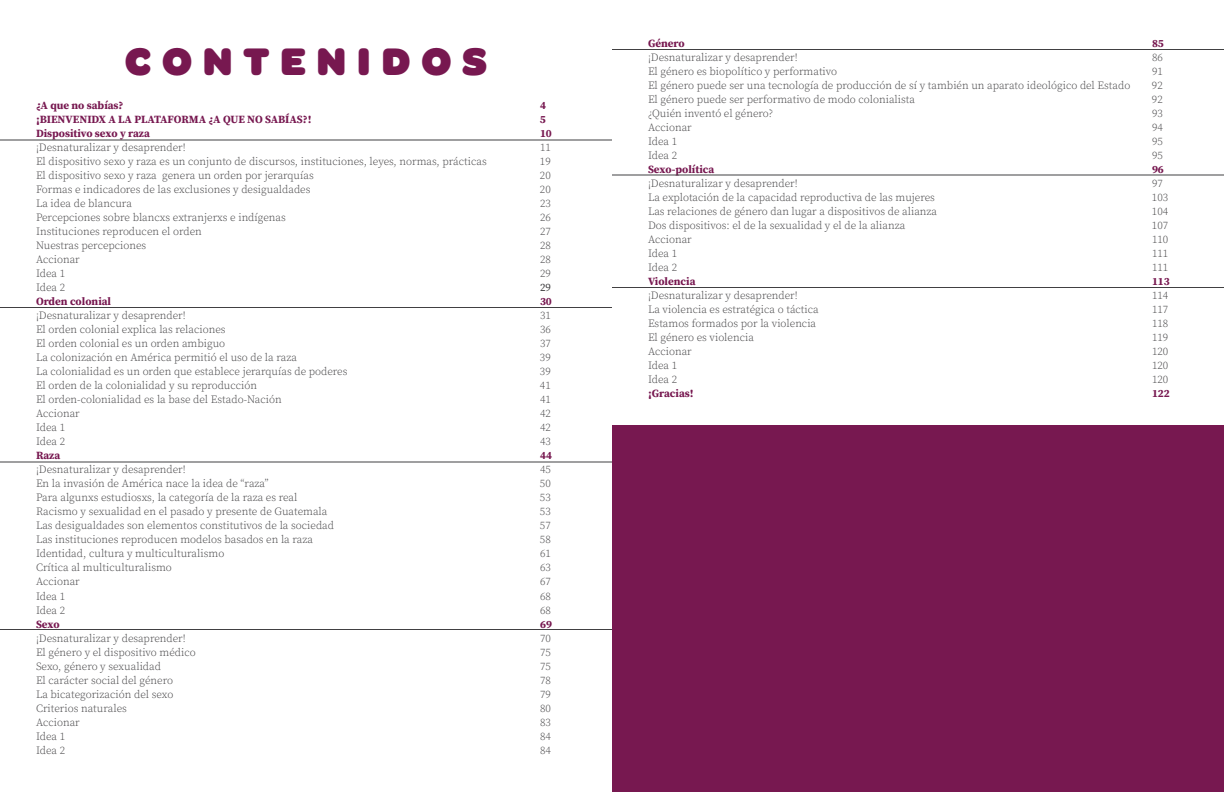
<style>
.page{position:relative;width:1224px;height:792px;background:#fff}
.page>*{position:absolute;margin:0;border:0;box-sizing:border-box;transform-origin:0 0}
.t1{font:900 41px "Omnes";letter-spacing:.27em;color:#771850}
.t2{font:300 11px "Source Serif Pro";color:#414042}
.t3{font:700 11px "Source Serif Pro";color:#771850}
.t4{font:11px "Source Serif Pro";color:#414042}
</style>
<div class="page">
<div style="left:612px;top:425px;width:612px;height:367px;background:#771850"></div>
<hr style="left:0;top:140px;width:612px;height:1px;background:#414042">
<hr style="left:0;top:307px;width:612px;height:1px;background:#414042">
<hr style="left:0;top:462px;width:612px;height:1px;background:#414042">
<hr style="left:0;top:629px;width:612px;height:1px;background:#414042">
<hr style="left:612px;top:49px;width:612px;height:1px;background:#414042">
<hr style="left:612px;top:174px;width:612px;height:2px;background:#414042">
<hr style="left:612px;top:287px;width:612px;height:1px;background:#414042">
<h1 class="t1" style="left:125px;top:32px;width:364px">CONTENIDOS</h1>
<p class="t3" style="left:36px;top:98px;width:89px">¿A que no sabías?</p>
<p class="t3" style="left:540px;top:98px;width:7px">4</p>
<p class="t3" style="left:36px;top:112px;width:277px">¡BIENVENIDX A LA PLATAFORMA ¿A QUE NO SABÍAS?!</p>
<p class="t3" style="left:540px;top:112px;width:7px">5</p>
<p class="t3" style="left:36px;top:126px;width:115px">Dispositivo sexo y raza</p>
<p class="t3" style="left:540px;top:126px;width:13px">10</p>
<p class="t2" style="left:36px;top:141px;width:151px">¡Desnaturalizar y desaprender!</p>
<p class="t2" style="left:540px;top:141px;width:12px">11</p>
<p class="t2" style="left:36px;top:155px;width:452px">El dispositivo sexo y raza es un conjunto de discursos, instituciones, leyes, normas, prácticas</p>
<p class="t2" style="left:540px;top:155px;width:12px">19</p>
<p class="t2" style="left:36px;top:169px;width:279px">El dispositivo sexo y raza genera un orden por jerarquías</p>
<p class="t2" style="left:540px;top:169px;width:12px">20</p>
<p class="t2" style="left:36px;top:183px;width:276px">Formas e indicadores de las exclusiones y desigualdades</p>
<p class="t2" style="left:540px;top:183px;width:12px">20</p>
<p class="t2" style="left:36px;top:197px;width:97px">La idea de blancura</p>
<p class="t2" style="left:540px;top:197px;width:12px">23</p>
<p class="t2" style="left:36px;top:211px;width:251px">Percepciones sobre blancxs extranjerxs e indígenas</p>
<p class="t2" style="left:540px;top:211px;width:12px">26</p>
<p class="t2" style="left:36px;top:225px;width:167px">Instituciones reproducen el orden</p>
<p class="t2" style="left:540px;top:225px;width:12px">27</p>
<p class="t2" style="left:36px;top:239px;width:112px">Nuestras percepciones</p>
<p class="t2" style="left:540px;top:239px;width:12px">28</p>
<p class="t2" style="left:36px;top:253px;width:45px">Accionar</p>
<p class="t2" style="left:540px;top:253px;width:12px">28</p>
<p class="t2" style="left:36px;top:267px;width:31px">Idea 1</p>
<p class="t2" style="left:540px;top:267px;width:12px">29</p>
<p class="t2" style="left:36px;top:281px;width:31px">Idea 2</p>
<p class="t4" style="left:540px;top:280px;width:12px">29</p>
<p class="t3" style="left:36px;top:294px;width:77px">Orden colonial</p>
<p class="t3" style="left:540px;top:294px;width:13px">30</p>
<p class="t2" style="left:36px;top:309px;width:151px">¡Desnaturalizar y desaprender!</p>
<p class="t2" style="left:540px;top:309px;width:12px">31</p>
<p class="t2" style="left:36px;top:323px;width:191px">El orden colonial explica las relaciones</p>
<p class="t2" style="left:540px;top:323px;width:12px">36</p>
<p class="t2" style="left:36px;top:337px;width:191px">El orden colonial es un orden ambiguo</p>
<p class="t2" style="left:540px;top:337px;width:12px">37</p>
<p class="t2" style="left:36px;top:351px;width:263px">La colonización en América permitió el uso de la raza</p>
<p class="t2" style="left:540px;top:351px;width:12px">39</p>
<p class="t2" style="left:36px;top:365px;width:313px">La colonialidad es un orden que establece jerarquías de poderes</p>
<p class="t2" style="left:540px;top:365px;width:12px">39</p>
<p class="t2" style="left:36px;top:379px;width:223px">El orden de la colonialidad y su reproducción</p>
<p class="t2" style="left:540px;top:379px;width:12px">41</p>
<p class="t2" style="left:36px;top:393px;width:247px">El orden-colonialidad es la base del Estado-Nación</p>
<p class="t2" style="left:540px;top:393px;width:12px">41</p>
<p class="t2" style="left:36px;top:407px;width:45px">Accionar</p>
<p class="t2" style="left:540px;top:407px;width:12px">42</p>
<p class="t2" style="left:36px;top:421px;width:31px">Idea 1</p>
<p class="t2" style="left:540px;top:421px;width:12px">42</p>
<p class="t2" style="left:36px;top:435px;width:31px">Idea 2</p>
<p class="t2" style="left:540px;top:435px;width:12px">43</p>
<p class="t3" style="left:36px;top:448px;width:26px">Raza</p>
<p class="t3" style="left:540px;top:448px;width:13px">44</p>
<p class="t2" style="left:36px;top:463px;width:151px">¡Desnaturalizar y desaprender!</p>
<p class="t2" style="left:540px;top:463px;width:12px">45</p>
<p class="t2" style="left:36px;top:477px;width:234px">En la invasión de América nace la idea de “raza”</p>
<p class="t2" style="left:540px;top:477px;width:12px">50</p>
<p class="t2" style="left:36px;top:491px;width:263px">Para algunxs estudiosxs, la categoría de la raza es real</p>
<p class="t2" style="left:540px;top:491px;width:12px">53</p>
<p class="t2" style="left:36px;top:505px;width:293px">Racismo y sexualidad en el pasado y presente de Guatemala</p>
<p class="t2" style="left:540px;top:505px;width:12px">53</p>
<p class="t2" style="left:36px;top:519px;width:300px">Las desigualdades son elementos constitutivos de la sociedad</p>
<p class="t2" style="left:540px;top:519px;width:12px">57</p>
<p class="t2" style="left:36px;top:533px;width:279px">Las instituciones reproducen modelos basados en la raza</p>
<p class="t2" style="left:540px;top:533px;width:12px">58</p>
<p class="t2" style="left:36px;top:547px;width:190px">Identidad, cultura y multiculturalismo</p>
<p class="t2" style="left:540px;top:547px;width:12px">61</p>
<p class="t2" style="left:36px;top:561px;width:137px">Crítica al multiculturalismo</p>
<p class="t2" style="left:540px;top:561px;width:12px">63</p>
<p class="t2" style="left:36px;top:575px;width:45px">Accionar</p>
<p class="t2" style="left:540px;top:575px;width:12px">67</p>
<p class="t2" style="left:36px;top:589px;width:31px">Idea 1</p>
<p class="t2" style="left:540px;top:589px;width:12px">68</p>
<p class="t2" style="left:36px;top:603px;width:31px">Idea 2</p>
<p class="t2" style="left:540px;top:603px;width:12px">68</p>
<p class="t3" style="left:36px;top:616px;width:25px">Sexo</p>
<p class="t3" style="left:540px;top:616px;width:13px">69</p>
<p class="t2" style="left:36px;top:631px;width:151px">¡Desnaturalizar y desaprender!</p>
<p class="t2" style="left:540px;top:631px;width:12px">70</p>
<p class="t2" style="left:36px;top:645px;width:161px">El género y el dispositivo médico</p>
<p class="t2" style="left:540px;top:645px;width:12px">75</p>
<p class="t2" style="left:36px;top:659px;width:127px">Sexo, género y sexualidad</p>
<p class="t2" style="left:540px;top:659px;width:12px">75</p>
<p class="t2" style="left:36px;top:673px;width:139px">El carácter social del género</p>
<p class="t2" style="left:540px;top:673px;width:12px">78</p>
<p class="t2" style="left:36px;top:687px;width:139px">La bicategorización del sexo</p>
<p class="t2" style="left:540px;top:687px;width:12px">79</p>
<p class="t2" style="left:36px;top:701px;width:92px">Criterios naturales</p>
<p class="t2" style="left:540px;top:701px;width:12px">80</p>
<p class="t2" style="left:36px;top:715px;width:45px">Accionar</p>
<p class="t2" style="left:540px;top:715px;width:12px">83</p>
<p class="t2" style="left:36px;top:729px;width:31px">Idea 1</p>
<p class="t2" style="left:540px;top:729px;width:12px">84</p>
<p class="t2" style="left:36px;top:743px;width:31px">Idea 2</p>
<p class="t2" style="left:540px;top:743px;width:12px">84</p>
<p class="t3" style="left:648px;top:36px;width:38px">Género</p>
<p class="t3" style="left:1152px;top:36px;width:13px">85</p>
<p class="t2" style="left:648px;top:51px;width:151px">¡Desnaturalizar y desaprender!</p>
<p class="t2" style="left:1152px;top:51px;width:12px">86</p>
<p class="t2" style="left:648px;top:65px;width:191px">El género es biopolítico y performativo</p>
<p class="t2" style="left:1152px;top:65px;width:12px">91</p>
<p class="t2" style="left:648px;top:79px;width:484px">El género puede ser una tecnología de producción de sí y también un aparato ideológico del Estado</p>
<p class="t2" style="left:1152px;top:79px;width:12px">92</p>
<p class="t2" style="left:648px;top:93px;width:269px">El género puede ser performativo de modo colonialista</p>
<p class="t2" style="left:1152px;top:93px;width:12px">92</p>
<p class="t2" style="left:648px;top:107px;width:126px">¿Quién inventó el género?</p>
<p class="t2" style="left:1152px;top:107px;width:12px">93</p>
<p class="t2" style="left:648px;top:121px;width:45px">Accionar</p>
<p class="t2" style="left:1152px;top:121px;width:12px">94</p>
<p class="t2" style="left:648px;top:135px;width:31px">Idea 1</p>
<p class="t2" style="left:1152px;top:135px;width:12px">95</p>
<p class="t2" style="left:648px;top:149px;width:31px">Idea 2</p>
<p class="t2" style="left:1152px;top:149px;width:12px">95</p>
<p class="t3" style="left:648px;top:162px;width:68px">Sexo-política</p>
<p class="t3" style="left:1152px;top:162px;width:13px">96</p>
<p class="t2" style="left:648px;top:177px;width:151px">¡Desnaturalizar y desaprender!</p>
<p class="t2" style="left:1152px;top:177px;width:12px">97</p>
<p class="t2" style="left:648px;top:191px;width:288px">La explotación de la capacidad reproductiva de las mujeres</p>
<p class="t2" style="left:1152px;top:191px;width:18px">103</p>
<p class="t2" style="left:648px;top:205px;width:291px">Las relaciones de género dan lugar a dispositivos de alianza</p>
<p class="t2" style="left:1152px;top:205px;width:18px">104</p>
<p class="t2" style="left:648px;top:219px;width:259px">Dos dispositivos: el de la sexualidad y el de la alianza</p>
<p class="t2" style="left:1152px;top:219px;width:18px">107</p>
<p class="t2" style="left:648px;top:233px;width:45px">Accionar</p>
<p class="t2" style="left:1152px;top:233px;width:18px">110</p>
<p class="t2" style="left:648px;top:247px;width:31px">Idea 1</p>
<p class="t2" style="left:1152px;top:247px;width:18px">111</p>
<p class="t2" style="left:648px;top:261px;width:31px">Idea 2</p>
<p class="t2" style="left:1152px;top:261px;width:18px">111</p>
<p class="t3" style="left:648px;top:274px;width:49px">Violencia</p>
<p class="t3" style="left:1152px;top:274px;width:19px">113</p>
<p class="t2" style="left:648px;top:289px;width:151px">¡Desnaturalizar y desaprender!</p>
<p class="t2" style="left:1152px;top:289px;width:18px">114</p>
<p class="t2" style="left:648px;top:303px;width:172px">La violencia es estratégica o táctica</p>
<p class="t2" style="left:1152px;top:303px;width:18px">117</p>
<p class="t2" style="left:648px;top:317px;width:170px">Estamos formados por la violencia</p>
<p class="t2" style="left:1152px;top:317px;width:18px">118</p>
<p class="t2" style="left:648px;top:331px;width:107px">El género es violencia</p>
<p class="t2" style="left:1152px;top:331px;width:18px">119</p>
<p class="t2" style="left:648px;top:345px;width:45px">Accionar</p>
<p class="t2" style="left:1152px;top:345px;width:18px">120</p>
<p class="t2" style="left:648px;top:359px;width:31px">Idea 1</p>
<p class="t2" style="left:1152px;top:359px;width:18px">120</p>
<p class="t2" style="left:648px;top:373px;width:31px">Idea 2</p>
<p class="t2" style="left:1152px;top:373px;width:18px">120</p>
<p class="t3" style="left:648px;top:386px;width:47px">¡Gracias!</p>
<p class="t3" style="left:1152px;top:386px;width:19px">122</p>
</div>
